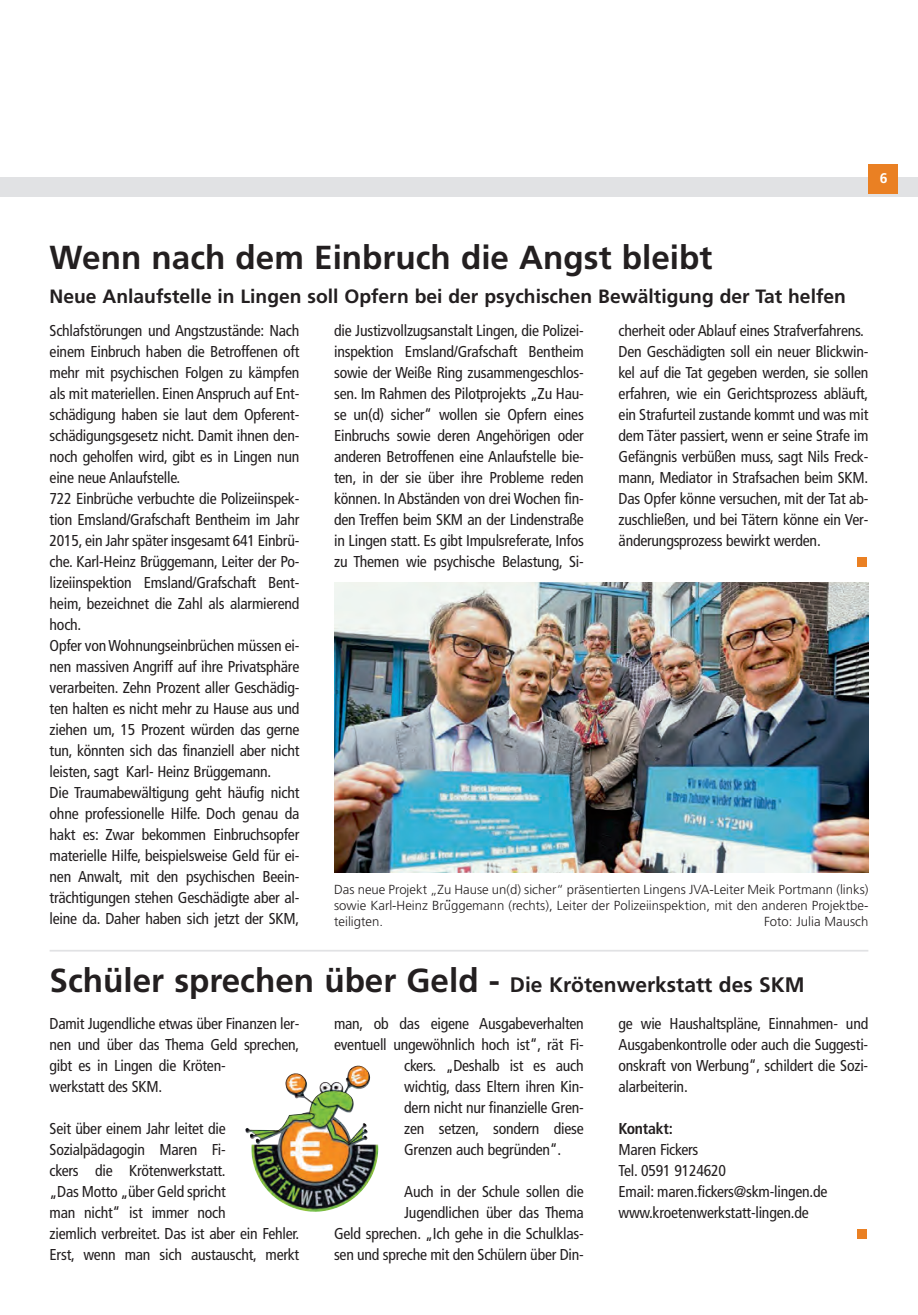
<style>
.page{position:relative;width:918px;height:1315px;background:#fff}
.page>*{position:absolute;margin:0;border:0;box-sizing:border-box;transform-origin:0 0}
.t1{font:700 33.25px "Frutiger";color:#231f20}
.t2{font:700 19.25px "Frutiger";color:#231f20}
.t3{font:condensed 15.75px/21px "Frutiger";letter-spacing:-.015em;color:#231f20}
.t4{font:700 condensed 15.75px "Frutiger";letter-spacing:-.015em;color:#231f20}
.t5{font:700 14px "Frutiger";color:#fff}
.t6{font:300 13.12px/15.8px "Frutiger";color:#231f20;text-align:justify}
.s1{font-family:"Menlo";font-weight:700;font-style:italic}
.s2{font-size:21px}
</style>
<div class="page">
<div style="left:0;top:177px;width:918px;height:20px;background:#e1e2e4"></div>
<div style="left:868px;top:164px;width:30px;height:29px;background:#ea8023"></div>
<div style="left:856px;top:557px;width:10px;height:10px;background:#ea8023"></div>
<div style="left:856px;top:1229px;width:10px;height:10px;background:#ea8023"></div>
<hr style="left:50px;top:950px;width:818px;height:1px;background:#e1e2e4">
<img style="left:334px;top:582px;width:534px;height:290px">
<img style="left:334px;top:1093px;width:29px;height:46px">
<p class="t5" style="left:880px;top:173px;width:9px">6</p>
<h1 class="t1" style="left:50px;top:244px;width:664px">Wenn nach dem Einbruch die Angst bleibt</h1>
<p class="t2" style="left:50px;top:288px;width:798px">Neue Anlaufstelle in Lingen soll Opfern bei der psychischen Bewältigung der Tat helfen</p>
<p class="t3" style="left:50px;top:321px;width:251px">Schlafstörungen und Angstzustände: Nach einem Einbruch haben die Betroffenen oft mehr mit psychischen Folgen zu kämpfen als mit materiellen. Einen Anspruch auf Ent&shy;schädigung haben sie laut dem Opferent&shy;schädigungsgesetz nicht. Damit ihnen den&shy;noch geholfen wird, gibt es in Lingen nun eine neue Anlaufstelle.<br>722 Einbrüche verbuchte die Polizeiinspek&shy;tion Emsland/Grafschaft Bentheim im Jahr 2015, ein Jahr später insgesamt 641 Einbrü&shy;che. Karl-Heinz Brüggemann, Leiter der Po&shy;lizeiinspektion Emsland/Grafschaft Bent&shy;heim, bezeichnet die Zahl als alarmierend hoch.<br>Opfer von Wohnungseinbrüchen müssen ei&shy;nen massiven Angriff auf ihre Privatsphäre verarbeiten. Zehn Prozent aller Geschädig&shy;ten halten es nicht mehr zu Hause aus und ziehen um, 15 Prozent würden das gerne tun, könnten sich das finanziell aber nicht leisten, sagt Karl- Heinz Brüggemann.<br>Die Traumabewältigung geht häufig nicht ohne professionelle Hilfe. Doch genau da hakt es: Zwar bekommen Einbruchsopfer materielle Hilfe, beispielsweise Geld für ei&shy;nen Anwalt, mit den psychischen Beein&shy;trächtigungen stehen Geschädigte aber al&shy;leine da. Daher haben sich jetzt der SKM,</p>
<p class="t3" style="left:334px;top:321px;width:251px;text-align:justify">die Justizvollzugsanstalt Lingen, die Polizei&shy;inspektion Emsland/Grafschaft Bentheim sowie der Weiße Ring zusammengeschlos&shy;sen. Im Rahmen des Pilotprojekts „Zu Hau&shy;se un(d) sicher“ wollen sie Opfern eines Einbruchs sowie deren Angehörigen oder anderen Betroffenen eine Anlaufstelle bie&shy;ten, in der sie über ihre Probleme reden können. In Abständen von drei Wochen fin&shy;den Treffen beim SKM an der Lindenstraße in Lingen statt. Es gibt Impulsreferate, Infos zu Themen wie psychische Belastung, Si-</p>
<p class="t3" style="left:618px;top:321px;width:251px">cherheit oder Ablauf eines Strafverfahrens.<br>Den Geschädigten soll ein neuer Blickwin&shy;kel auf die Tat gegeben werden, sie sollen erfahren, wie ein Gerichtsprozess abläuft, ein Strafurteil zustande kommt und was mit dem Täter passiert, wenn er seine Strafe im Gefängnis verbüßen muss, sagt Nils Freck&shy;mann, Mediator in Strafsachen beim SKM.<br>Das Opfer könne versuchen, mit der Tat ab&shy;zuschließen, und bei Tätern könne ein Ver&shy;änderungsprozess bewirkt werden.</p>
<p class="t6" style="left:334px;top:882px;width:536px">Das neue Projekt „Zu Hause un(d) sicher“ präsentierten Lingens JVA-Leiter Meik Portmann (links) sowie Karl-Heinz Bru<span class="s1">̈</span>ggemann (rechts), Leiter der Polizeiinspektion, mit den anderen Projektbe&shy;teiligten.</p>
<p class="t6" style="left:764px;top:914px;width:106px">Foto: Julia Mausch</p>
<h1 class="t1" style="left:50px;top:967px;width:756px">Schüler sprechen über Geld - <span class="s2">Die Krötenwerkstatt des SKM</span></h1>
<p class="t3" style="left:50px;top:1014px;width:251px">Damit Jugendliche etwas über Finanzen ler&shy;nen und über das Thema Geld sprechen, gibt es in Lingen die Kröten-<br>werkstatt des SKM.</p>
<p class="t3" style="left:50px;top:1119px;width:251px">Seit über einem Jahr leitet die<br>Sozialpädagogin Maren Fi-<br>ckers die Krötenwerkstatt.<br>„Das Motto „über Geld spricht<br>man nicht“ ist immer noch<br>ziemlich verbreitet. Das ist aber ein Fehler.<br>Erst, wenn man sich austauscht, merkt</p>
<p class="t3" style="left:334px;top:1014px;width:251px">man, ob das eigene Ausgabeverhalten</p>
<p class="t3" style="left:334px;top:1035px;width:251px">eventuell ungewöhnlich hoch ist“, rät Fi-</p>
<p class="t3" style="left:404px;top:1056px;width:181px">ckers. „Deshalb ist es auch</p>
<p class="t3" style="left:404px;top:1077px;width:181px">wichtig, dass Eltern ihren Kin-</p>
<p class="t3" style="left:404px;top:1098px;width:181px">dern nicht nur finanzielle Gren-</p>
<p class="t3" style="left:404px;top:1119px;width:181px">zen setzen, sondern diese</p>
<p class="t3" style="left:404px;top:1140px;width:159px">Grenzen auch begründen“.</p>
<p class="t3" style="left:334px;top:1182px;width:251px;text-align:right">Auch in der Schule sollen die Jugendlichen über das Thema<br>Geld sprechen. „Ich gehe in die Schulklas&shy;sen und spreche mit den Schülern über Din-</p>
<p class="t3" style="left:618px;top:1014px;width:251px;text-align:justify">ge wie Haushaltspläne, Einnahmen- und Ausgabenkontrolle oder auch die Suggesti&shy;onskraft von Werbung“, schildert die Sozi&shy;alarbeiterin.</p>
<p class="t4" style="left:618px;top:1122px;width:56px">Kontakt:</p>
<p class="t3" style="left:618px;top:1140px;width:210px">Maren Fickers<br>Tel. 0591 9124620<br>Email: maren.fickers@skm-lingen.de www.kroetenwerkstatt-lingen.de</p>
</div>
